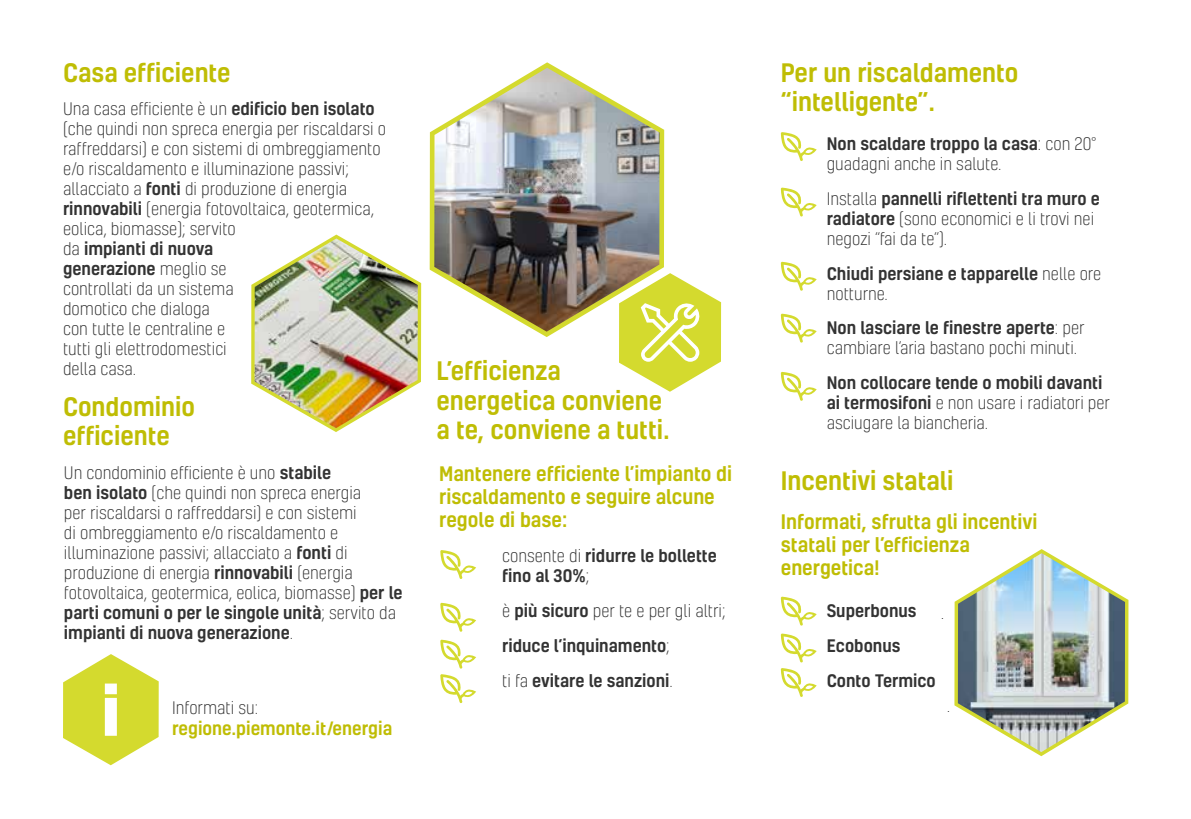
<style>
.page{position:relative;width:1191px;height:819px;background:#fff}
.page>*{position:absolute;margin:0;border:0;box-sizing:border-box;transform-origin:0 0}
.t1{font:800 61.95px "Kelson";color:#fff}
.t2{font:500 24.5px/29.4px "Kelson";color:#bfbd04}
.t3{font:500 19.25px/23.1px "Kelson";color:#bfbd04}
.t4{font:500 17.5px "Kelson";color:#bfbd04}
.t5{font:300 16.62px/19.9px "Kelson";color:#333}
.t6{font:500 16.62px/19.9px "Kelson";color:#333}
.t7{font:300 13.83px "Kelson";color:#000}
.s1{font-weight:500}
.s2{font-weight:300}
</style>
<div class="page">
<svg style="left:954px;top:549px;width:174px;height:207px"></svg>
<img style="left:958px;top:553px;width:167px;height:199px">
<svg style="left:619px;top:273px;width:102px;height:119px"></svg>
<svg style="left:430px;top:62px;width:234px;height:275px"></svg>
<img style="left:434px;top:68px;width:225px;height:263px">
<svg style="left:251px;top:234px;width:170px;height:198px"></svg>
<img style="left:254px;top:238px;width:164px;height:190px">
<svg style="left:63px;top:654px;width:96px;height:111px"></svg>
<svg style="left:781px;top:187px;width:35px;height:30px"></svg>
<svg style="left:781px;top:262px;width:35px;height:29px"></svg>
<svg style="left:781px;top:313px;width:35px;height:30px"></svg>
<svg style="left:781px;top:372px;width:35px;height:29px"></svg>
<svg style="left:781px;top:633px;width:35px;height:64px"></svg>
<svg style="left:781px;top:596px;width:35px;height:30px"></svg>
<svg style="left:781px;top:132px;width:35px;height:29px"></svg>
<svg style="left:440px;top:639px;width:36px;height:64px"></svg>
<svg style="left:440px;top:602px;width:36px;height:30px"></svg>
<svg style="left:440px;top:550px;width:36px;height:29px"></svg>
<h2 class="t2" style="left:63px;top:57px;width:169px">Casa efficiente</h2>
<p class="t5" style="left:63px;top:99px;width:324px">Una casa efficiente è un <span class="s1">edificio ben isolato </span>(che quindi non spreca energia per riscaldarsi o raffreddarsi) e con sistemi di ombreggiamento e/o riscaldamento e illuminazione passivi; allacciato a <span class="s1">fonti</span> di produzione di energia <span class="s1">rinnovabili</span> (energia fotovoltaica, geotermica, eolica, biomasse); servito<br>da <span class="s1">impianti di nuova<br>generazione</span> meglio se<br>controllati da un sistema<br>domotico che dialoga<br>con tutte le centraline e<br>tutti gli elettrodomestici<br>della casa.</p>
<p class="t7" style="left:118px;top:297px;width:4px">.</p>
<h2 class="t2" style="left:63px;top:391px;width:134px">Condominio efficiente</h2>
<h2 class="t2" style="left:436px;top:356px;width:235px">L’efficienza energetica conviene a te, conviene a tutti.</h2>
<h2 class="t2" style="left:781px;top:57px;width:239px">Per un riscaldamento “intelligente”.</h2>
<p class="t5" style="left:826px;top:133px;width:271px"><span class="s1">Non scaldare troppo la casa</span>: con 20° guadagni anche in salute.</p>
<p class="t5" style="left:826px;top:188px;width:274px">Installa <span class="s1">pannelli riflettenti tra muro e radiatore</span> (sono economici e li trovi nei negozi “fai da te”).</p>
<p class="t6" style="left:826px;top:263px;width:276px">Chiudi persiane e tapparelle <span class="s2">nelle ore notturne.</span></p>
<p class="t5" style="left:826px;top:318px;width:259px"><span class="s1">Non lasciare le finestre aperte</span>: per cambiare l’aria bastano pochi minuti.</p>
<p class="t6" style="left:826px;top:372px;width:285px">Non collocare tende o mobili davanti ai termosifoni <span class="s2">e non usare i radiatori per asciugare la biancheria.</span></p>
<p class="t3" style="left:439px;top:462px;width:294px">Mantenere efficiente l’impianto di riscaldamento e seguire alcune regole di base:</p>
<p class="t6" style="left:502px;top:545px;width:216px"><span class="s2">consente di</span> ridurre le bollette fino al 30%<span class="s2">;</span></p>
<p class="t6" style="left:502px;top:593px;width:225px;line-height:34.8px"><span class="s2">è</span> più sicuro <span class="s2">per te e per gli altri; </span>riduce l’inquinamento<span class="s2">;<br>ti fa</span> evitare le sanzioni<span class="s2">.</span></p>
<p class="t5" style="left:64px;top:462px;width:340px">Un condominio efficiente è uno <span class="s1">stabile<br>ben isolato</span> (che quindi non spreca energia<br>per riscaldarsi o raffreddarsi) e con sistemi<br>di ombreggiamento e/o riscaldamento e illuminazione passivi; allacciato a <span class="s1">fonti</span> di produzione di energia <span class="s1">rinnovabili</span> (energia fotovoltaica, geotermica, eolica, biomasse) <span class="s1">per le parti comuni o per le singole unità</span>; servito da <span class="s1">impianti di nuova generazione</span>.</p>
<h2 class="t2" style="left:781px;top:465px;width:174px">Incentivi statali</h2>
<p class="t3" style="left:781px;top:509px;width:258px">Informati, sfrutta gli incentivi statali per l’efficienza energetica!</p>
<p class="t6" style="left:826px;top:593px;width:111px;line-height:34.8px">Superbonus<br>Ecobonus<br>Conto Termico</p>
<p class="t7" style="left:941px;top:605px;width:4px">.</p>
<h1 class="t1" style="left:102px;top:667px;width:20px">i</h1>
<p class="t5" style="left:172px;top:697px;width:88px">Informati su:</p>
<p class="t4" style="left:172px;top:716px;width:222px">regione.piemonte.it/energia</p>
<p class="t7" style="left:947px;top:698px;width:4px">.</p>
</div>
